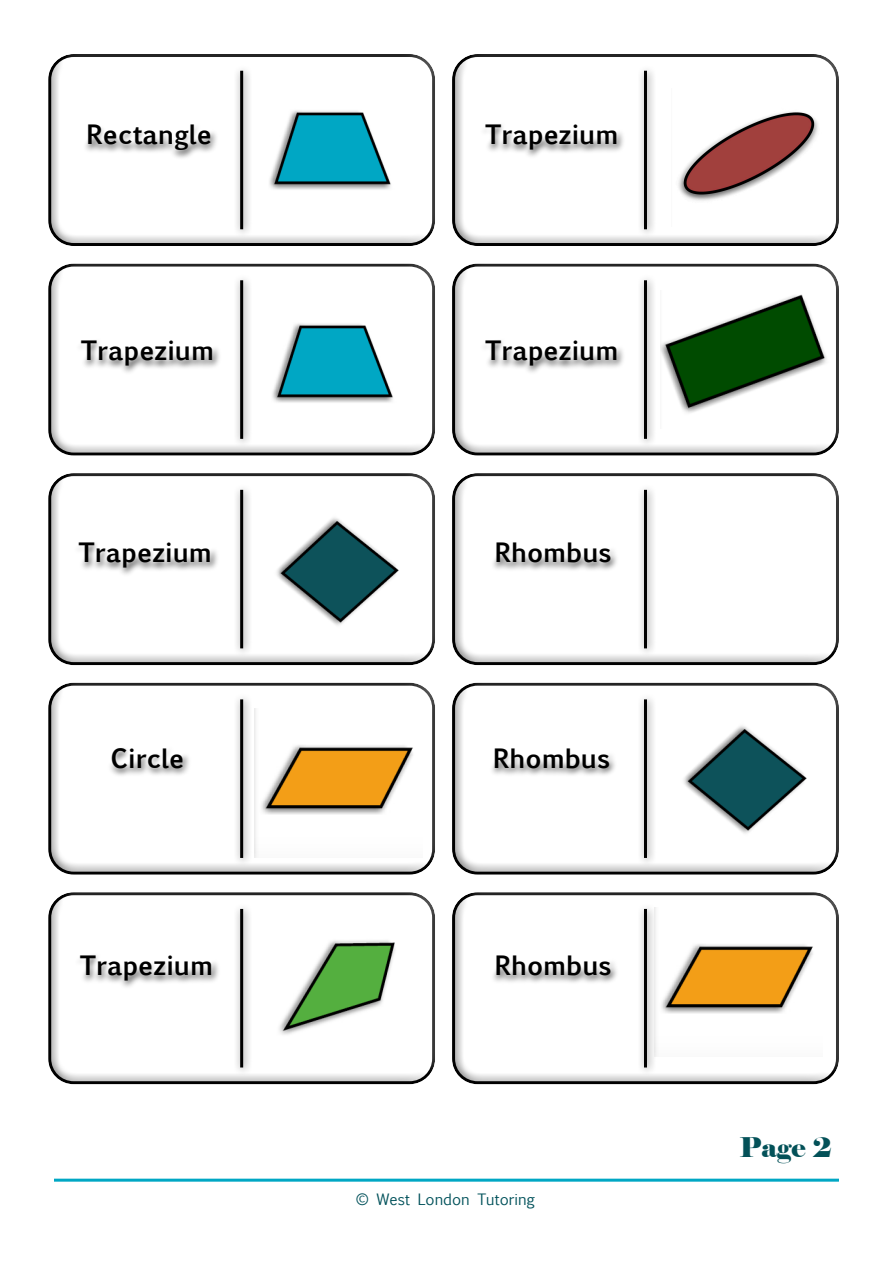
<style>
.page{position:relative;width:893px;height:1263px;background:#fff}
.page>*{position:absolute;margin:0;border:0;box-sizing:border-box;transform-origin:0 0}
.t1{font:27px "Elephant";color:#035158}
.t2{font:700 25.5px "Euphemia UCAS";color:#000}
.t3{font:15px "Euphemia UCAS";color:#00515a}
</style>
<div class="page">
<div style="left:48px;top:53px;width:385px;height:195px;background:#000;opacity:.37"></div>
<div style="left:451px;top:53px;width:386px;height:195px;background:#000;opacity:.37"></div>
<div style="left:48px;top:472px;width:385px;height:195px;background:#000;opacity:.37"></div>
<div style="left:451px;top:472px;width:386px;height:195px;background:#000;opacity:.37"></div>
<div style="left:48px;top:263px;width:385px;height:195px;background:#000;opacity:.37"></div>
<div style="left:48px;top:682px;width:385px;height:195px;background:#000;opacity:.37"></div>
<div style="left:48px;top:892px;width:385px;height:195px;background:#000;opacity:.37"></div>
<div style="left:451px;top:263px;width:386px;height:195px;background:#000;opacity:.37"></div>
<div style="left:451px;top:682px;width:386px;height:195px;background:#000;opacity:.37"></div>
<div style="left:451px;top:892px;width:386px;height:195px;background:#000;opacity:.37"></div>
<div style="left:233px;top:65px;width:20px;height:173px;background:#000;opacity:.51"></div>
<hr style="left:240px;top:71px;width:3px;height:158px;background:#000">
<div style="left:637px;top:65px;width:20px;height:173px;background:#000;opacity:.51"></div>
<hr style="left:644px;top:71px;width:3px;height:158px;background:#000">
<div style="left:233px;top:484px;width:20px;height:173px;background:#000;opacity:.51"></div>
<hr style="left:240px;top:490px;width:3px;height:158px;background:#000">
<div style="left:637px;top:484px;width:20px;height:173px;background:#000;opacity:.51"></div>
<hr style="left:644px;top:490px;width:3px;height:158px;background:#000">
<div style="left:233px;top:274px;width:20px;height:174px;background:#000;opacity:.51"></div>
<hr style="left:240px;top:280px;width:3px;height:159px;background:#000">
<div style="left:233px;top:693px;width:20px;height:174px;background:#000;opacity:.51"></div>
<hr style="left:240px;top:699px;width:3px;height:159px;background:#000">
<div style="left:233px;top:903px;width:20px;height:173px;background:#000;opacity:.51"></div>
<hr style="left:240px;top:909px;width:3px;height:158px;background:#000">
<div style="left:637px;top:274px;width:20px;height:174px;background:#000;opacity:.51"></div>
<hr style="left:644px;top:280px;width:3px;height:159px;background:#000">
<div style="left:637px;top:693px;width:20px;height:174px;background:#000;opacity:.51"></div>
<hr style="left:644px;top:699px;width:3px;height:159px;background:#000">
<div style="left:637px;top:903px;width:20px;height:173px;background:#000;opacity:.51"></div>
<hr style="left:644px;top:909px;width:3px;height:158px;background:#000">
<hr style="left:54px;top:1179px;width:785px;height:3px;background:#00a7c4">
<div style="left:79px;top:115px;width:137px;height:33px;background:#fff"></div>
<div style="left:82px;top:121px;width:138px;height:40px;background:#000;opacity:.56"></div>
<div style="left:476px;top:115px;width:146px;height:33px;background:#fff"></div>
<div style="left:479px;top:121px;width:147px;height:39px;background:#000;opacity:.56"></div>
<div style="left:476px;top:331px;width:146px;height:33px;background:#fff"></div>
<div style="left:479px;top:337px;width:147px;height:39px;background:#000;opacity:.56"></div>
<div style="left:487px;top:533px;width:128px;height:33px;background:#fff"></div>
<div style="left:490px;top:540px;width:130px;height:33px;background:#000;opacity:.56"></div>
<div style="left:485px;top:738px;width:129px;height:33px;background:#fff"></div>
<div style="left:488px;top:745px;width:131px;height:33px;background:#000;opacity:.56"></div>
<div style="left:487px;top:946px;width:128px;height:33px;background:#fff"></div>
<div style="left:490px;top:953px;width:130px;height:33px;background:#000;opacity:.56"></div>
<div style="left:102px;top:738px;width:86px;height:32px;background:#fff"></div>
<div style="left:106px;top:745px;width:86px;height:34px;background:#000;opacity:.56"></div>
<div style="left:70px;top:533px;width:146px;height:33px;background:#fff"></div>
<div style="left:72px;top:539px;width:148px;height:39px;background:#000;opacity:.56"></div>
<div style="left:71px;top:946px;width:146px;height:33px;background:#fff"></div>
<div style="left:73px;top:952px;width:148px;height:38px;background:#000;opacity:.56"></div>
<div style="left:72px;top:331px;width:146px;height:33px;background:#fff"></div>
<div style="left:74px;top:337px;width:148px;height:39px;background:#000;opacity:.56"></div>
<img style="left:270px;top:302px;width:137px;height:124px">
<img style="left:268px;top:89px;width:137px;height:124px">
<img style="left:671px;top:89px;width:150px;height:137px">
<img style="left:270px;top:506px;width:137px;height:128px">
<img style="left:678px;top:715px;width:137px;height:128px">
<img style="left:654px;top:907px;width:169px;height:149px">
<img style="left:255px;top:709px;width:168px;height:149px">
<img style="left:268px;top:921px;width:137px;height:128px">
<img style="left:661px;top:291px;width:170px;height:137px">
<p class="t2" style="left:87px;top:116px;width:127px">Rectangle</p>
<p class="t2" style="left:485px;top:116px;width:135px">Trapezium</p>
<p class="t2" style="left:81px;top:331px;width:135px">Trapezium</p>
<p class="t2" style="left:485px;top:331px;width:135px">Trapezium</p>
<p class="t2" style="left:79px;top:533px;width:135px">Trapezium</p>
<p class="t2" style="left:495px;top:533px;width:118px">Rhombus</p>
<p class="t2" style="left:110px;top:739px;width:75px">Circle</p>
<p class="t2" style="left:493px;top:739px;width:118px">Rhombus</p>
<p class="t2" style="left:80px;top:946px;width:135px">Trapezium</p>
<p class="t2" style="left:495px;top:946px;width:118px">Rhombus</p>
<p class="t3" style="left:356px;top:1189px;width:180px">© West London Tutoring</p>
<p class="t1" style="left:739px;top:1130px;width:94px">Page 2</p>
</div>
